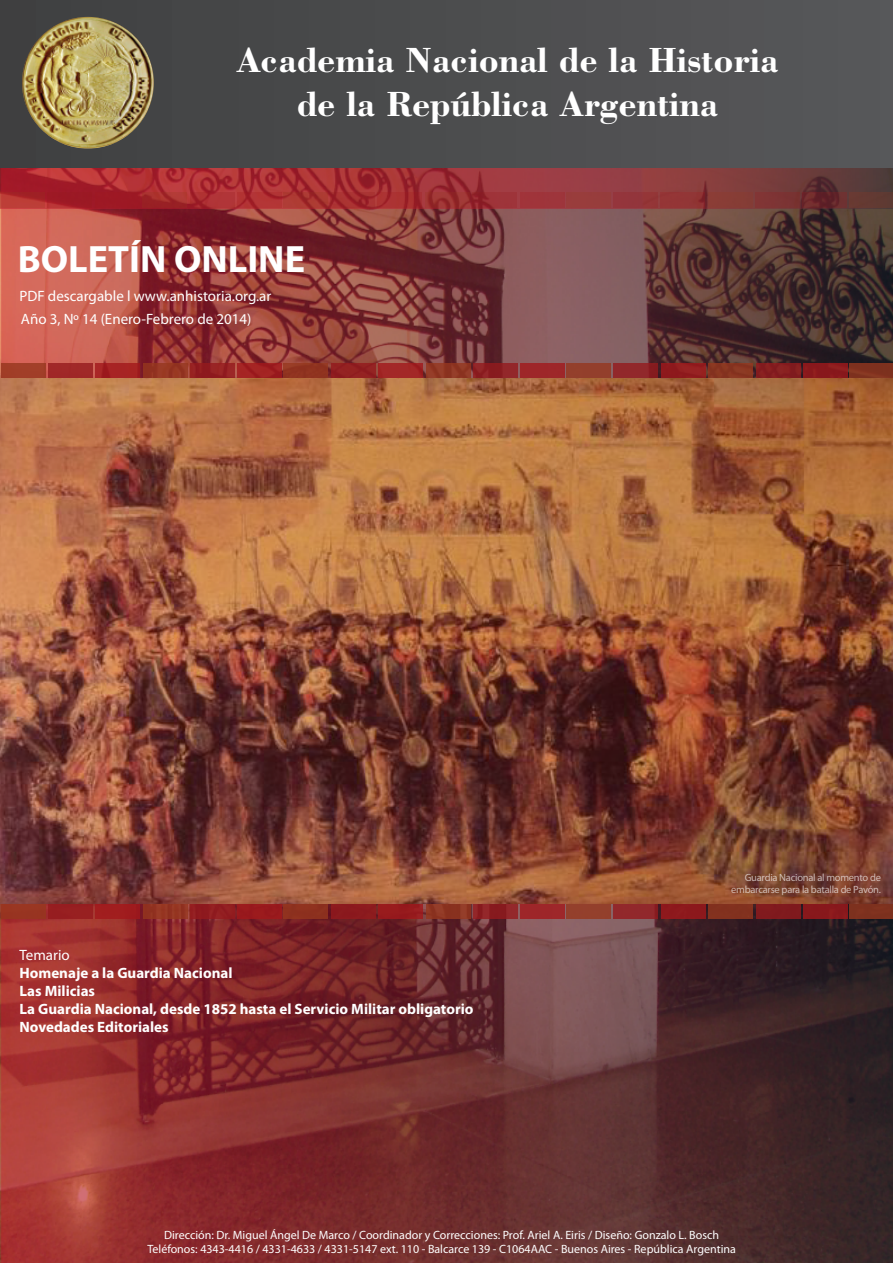
<style>
.page{position:relative;width:893px;height:1263px;background:#fff}
.page>*{position:absolute;margin:0;border:0;box-sizing:border-box;transform-origin:0 0}
.t1{font:700 38.25px "Myriad";color:#fff}
.t2{font:700 37.05px/44.4px "Bodoni BT";color:#fff;text-align:center}
.t3{font:700 15px/18px "Myriad Pro";color:#fff}
.t4{font:15px/23.4px "Myriad Pro";color:#fff}
.t5{font:12px/14.4px "Myriad Pro";color:#fff;text-align:center}
.t6{font:10.5px/12.6px "Myriad Pro";letter-spacing:-.025em;color:#fff;text-align:right}
</style>
<div class="page">
<img style="left:0;top:208px;width:893px;height:1055px">
<div style="left:0;top:0;width:893px;height:168px;background:#4d4e4f"></div>
<svg style="left:0;top:168px;width:893px;height:40px;background:#973338"></svg>
<div style="left:1px;top:903px;width:44px;height:16px;background:#96371e"></div>
<div style="left:48px;top:903px;width:45px;height:16px;background:#951a1d"></div>
<div style="left:95px;top:903px;width:45px;height:16px;background:#a2181b"></div>
<div style="left:143px;top:903px;width:45px;height:16px;background:#96371e"></div>
<div style="left:190px;top:903px;width:45px;height:16px;background:#951a1d"></div>
<div style="left:237px;top:903px;width:45px;height:16px;background:#99191d"></div>
<div style="left:284px;top:903px;width:44px;height:16px;background:#8d311e"></div>
<div style="left:331px;top:903px;width:44px;height:16px;background:#8b1a1e"></div>
<div style="left:378px;top:903px;width:45px;height:16px;background:#971a1d"></div>
<div style="left:426px;top:903px;width:44px;height:16px;background:#8b321f"></div>
<div style="left:473px;top:903px;width:45px;height:16px;background:#8d2023"></div>
<div style="left:520px;top:903px;width:45px;height:16px;background:#9e2629"></div>
<div style="left:566px;top:903px;width:45px;height:16px;background:#94402c"></div>
<div style="left:613px;top:903px;width:45px;height:16px;background:#91282b"></div>
<div style="left:661px;top:903px;width:44px;height:16px;background:#8d181c"></div>
<div style="left:708px;top:903px;width:45px;height:16px;background:#82311e"></div>
<div style="left:756px;top:903px;width:44px;height:16px;background:#801a1e"></div>
<div style="left:803px;top:903px;width:44px;height:16px;background:#88181c"></div>
<div style="left:849px;top:903px;width:44px;height:16px;background:#7d311e"></div>
<div style="left:1px;top:363px;width:44px;height:16px;background:#a13e28"></div>
<div style="left:48px;top:363px;width:45px;height:16px;background:#a02828"></div>
<div style="left:95px;top:363px;width:45px;height:16px;background:linear-gradient(to right,#a42123,#a72422)"></div>
<div style="left:143px;top:363px;width:45px;height:16px;background:#96371e"></div>
<div style="left:190px;top:363px;width:45px;height:16px;background:#951a1d"></div>
<div style="left:237px;top:363px;width:45px;height:16px;background:#a42323"></div>
<div style="left:284px;top:363px;width:44px;height:16px;background:#96371e"></div>
<div style="left:331px;top:363px;width:44px;height:16px;background:#932121"></div>
<div style="left:378px;top:363px;width:45px;height:16px;background:#a32827"></div>
<div style="left:426px;top:363px;width:44px;height:16px;background:#96371e"></div>
<div style="left:473px;top:363px;width:45px;height:16px;background:#8f2124"></div>
<div style="left:520px;top:363px;width:45px;height:16px;background:#9e2629"></div>
<div style="left:566px;top:363px;width:45px;height:16px;background:#933f2c"></div>
<div style="left:613px;top:363px;width:45px;height:16px;background:linear-gradient(to right,#952c2f,#891f23)"></div>
<div style="left:661px;top:363px;width:44px;height:16px;background:#8f1a1d"></div>
<div style="left:708px;top:363px;width:45px;height:16px;background:#883520"></div>
<div style="left:756px;top:363px;width:44px;height:16px;background:#841d1f"></div>
<div style="left:803px;top:363px;width:44px;height:16px;background:#89181c"></div>
<div style="left:849px;top:363px;width:44px;height:16px;background:#7d311e"></div>
<svg style="left:0;top:193px;width:45px;height:15px"></svg>
<svg style="left:48px;top:193px;width:44px;height:15px"></svg>
<div style="left:95px;top:193px;width:44px;height:15px;background:#9d1824"></div>
<svg style="left:143px;top:193px;width:44px;height:15px"></svg>
<svg style="left:190px;top:193px;width:44px;height:15px"></svg>
<svg style="left:237px;top:193px;width:45px;height:15px"></svg>
<svg style="left:283px;top:193px;width:45px;height:15px"></svg>
<svg style="left:330px;top:193px;width:45px;height:15px"></svg>
<svg style="left:378px;top:193px;width:44px;height:15px"></svg>
<svg style="left:425px;top:193px;width:45px;height:15px"></svg>
<svg style="left:473px;top:193px;width:44px;height:15px"></svg>
<div style="left:520px;top:193px;width:44px;height:15px;background:#9f343a"></div>
<div style="left:566px;top:193px;width:45px;height:15px;background:#983d3c"></div>
<div style="left:613px;top:193px;width:45px;height:15px;background:#94353c"></div>
<div style="left:660px;top:193px;width:45px;height:15px;background:#933536"></div>
<div style="left:708px;top:193px;width:45px;height:15px;background:#883d36"></div>
<div style="left:755px;top:193px;width:45px;height:15px;background:#7d3434"></div>
<svg style="left:802px;top:193px;width:45px;height:15px"></svg>
<div style="left:849px;top:193px;width:44px;height:15px;background:#633a32"></div>
<img style="left:22px;top:17px;width:132px;height:132px;border-radius:66px">
<img style="left:0;top:379px;width:893px;height:524px">
<h2 class="t2" style="left:236px;top:36px;width:543px">Academia Nacional de la Historia de la República Argentina</h2>
<h1 class="t1" style="left:18px;top:240px;width:289px">BOLETÍN ONLINE</h1>
<p class="t4" style="left:20px;top:284px;width:253px">PDF descargable l www.anhistoria.org.ar<br>Año 3, Nº 14 (Enero-Febrero de 2014)</p>
<p class="t4" style="left:20px;top:943px;width:52px">Temario</p>
<p class="t3" style="left:20px;top:963px;width:455px">Homenaje a la Guardia Nacional<br>Las Milicias<br>La Guardia Nacional, desde 1852 hasta el Servicio Militar obligatorio Novedades Editoriales</p>
<p class="t6" style="left:731px;top:871px;width:151px">Guardia Nacional al momento de embarcarse para la batalla de Pavón.</p>
<p class="t5" style="left:147px;top:1227px;width:590px">Dirección: Dr. Miguel Ángel De Marco / Coordinador y Correcciones: Prof. Ariel A. Eiris / Diseño: Gonzalo L. Bosch<br>Teléfonos: 4343-4416 / 4331-4633 / 4331-5147 ext. 110 - Balcarce 139 - C1064AAC - Buenos Aires - República Argentina</p>
</div>
